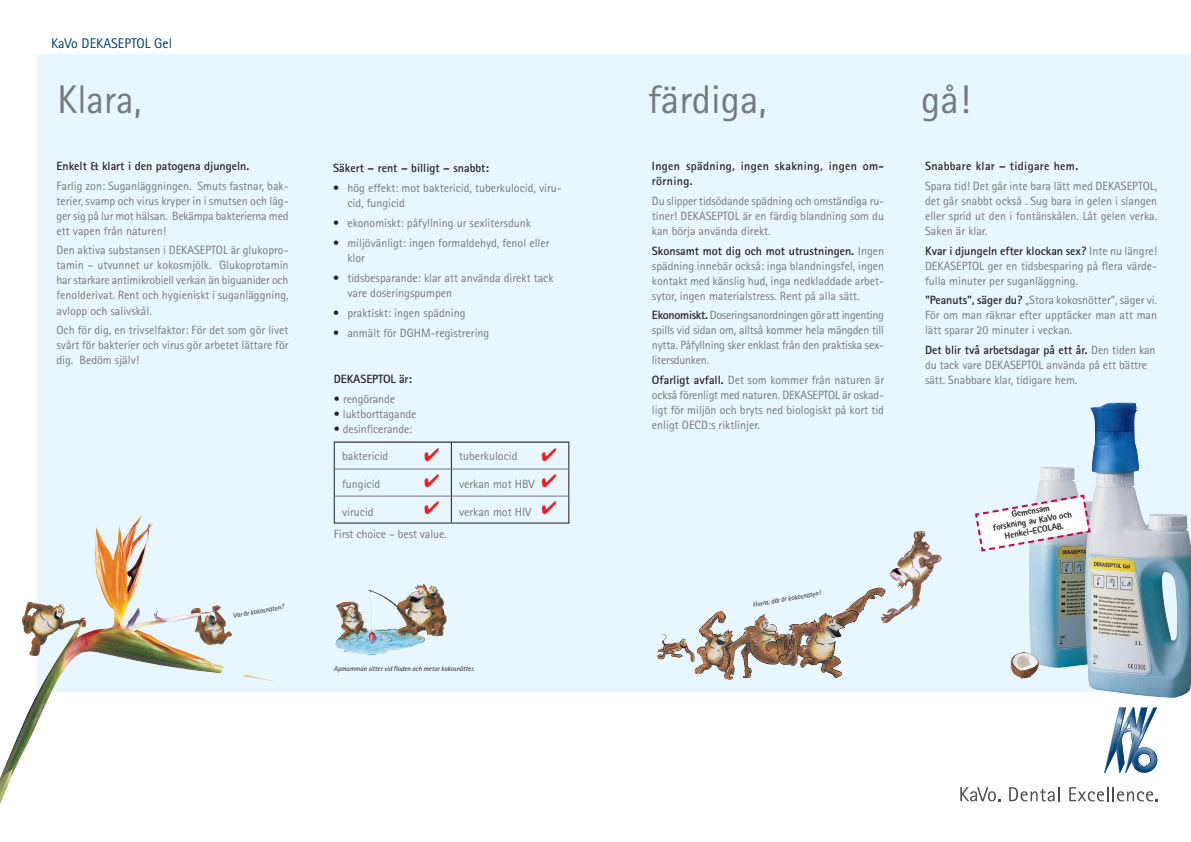
<style>
.page{position:relative;width:1191px;height:842px;background:#fff}
.page>*{position:absolute;margin:0;border:0;box-sizing:border-box;transform-origin:0 0}
.t1{font:40px "Agfa Rotis Sans Serif";color:#76787b}
.t2{font:40px "Agfa Rotis Sans Serif";color:#76787b;scale:.95 1}
.t3{font:18px/26.5px "Zapf Dingbats";color:#ee1d23;text-align:justify}
.t4{font:14px "Agfa Rotis Sans Serif";color:#003e6d}
.t5{font:12px/15px "Agfa Rotis Sans Serif";color:#76787b;text-align:justify}
.t6{font:700 12px "Agfa Rotis Sans Serif";color:#231f20}
.t7{font:700 12px/15px "Agfa Rotis Sans Serif";letter-spacing:.025em;color:#231f20}
.t8{font:800 9px/10px "Agfa Rotis Sans Serif";color:#231f20;text-align:center}
.t9{font:italic 7px "Agfa Rotis Sans Serif";color:#231f20}
.s1{color:#231f20}
.s2{font-weight:700;color:#231f20}
</style>
<div class="page">
<div style="left:37px;top:54px;width:1154px;height:638px;background:#e8f6fd"></div>
<img style="left:885px;top:581px;width:27px;height:36px">
<img style="left:857px;top:587px;width:28px;height:37px">
<img style="left:335px;top:583px;width:112px;height:72px">
<hr style="left:451px;top:442px;width:1px;height:80px;background:#231f20">
<hr style="left:334px;top:442px;width:235px;height:1px;background:#76787b">
<hr style="left:334px;top:469px;width:235px;height:1px;background:#76787b">
<hr style="left:334px;top:496px;width:235px;height:1px;background:#76787b">
<img style="left:0;top:515px;width:281px;height:289px">
<svg style="left:1104px;top:707px;width:53px;height:66px"></svg>
<svg style="left:1009px;top:787px;width:50px;height:14px"></svg>
<svg style="left:1069px;top:787px;width:88px;height:14px"></svg>
<svg style="left:960px;top:787px;width:40px;height:14px"></svg>
<img style="left:1029px;top:402px;width:162px;height:296px">
<img style="left:1010px;top:652px;width:28px;height:27px">
<svg style="left:975px;top:493px;width:116px;height:60px"></svg>
<p class="t4" style="left:51px;top:38px;width:123px">KaVo DEKASEPTOL Gel</p>
<h1 class="t2" style="left:58px;top:85px;width:90px">Klara,</h1>
<p class="t6" style="left:56px;top:161px;width:194px">Enkelt &amp; klart i den patogena djungeln.</p>
<p class="t5" style="left:56px;top:179px;width:234px">Farlig zon: Suganläggningen. Smuts fastnar, bak&shy;terier, svamp och virus kryper in i smutsen och läg&shy;ger sig på lur mot hälsan. Bekämpa bakterierna med ett vapen från naturen!</p>
<p class="t5" style="left:56px;top:244px;width:234px">Den aktiva substansen i DEKASEPTOL är glukopro&shy;tamin – utvunnet ur kokosmjölk. Glukoprotamin har starkare antimikrobiell verkan än biguanider och fenolderivat. Rent och hygieniskt i suganläggning, avlopp och salivskål.</p>
<p class="t5" style="left:56px;top:324px;width:234px">Och för dig, en trivselfaktor: För det som gör livet svårt för bakterier och virus gör arbetet lättare för dig. Bedöm själv!</p>
<p class="t9" style="left:233px;top:613px;width:53px;rotate:-10deg">Var är kokosnöten?</p>
<p class="t6" style="left:333px;top:164px;width:157px">Säkert – rent – billigt – snabbt:</p>
<p class="t5" style="left:347px;top:182px;width:216px;text-indent:-14px"><span class="s1">•</span> hög effekt: mot baktericid, tuberkulocid, viru&shy;cid, fungicid</p>
<p class="t5" style="left:333px;top:217px;width:199px"><span class="s1">•</span> ekonomiskt: påfyllning ur sexlitersdunk</p>
<p class="t5" style="left:347px;top:237px;width:204px;text-indent:-14px"><span class="s1">•</span> miljövänligt: ingen formaldehyd, fenol eller klor</p>
<p class="t5" style="left:347px;top:272px;width:208px;text-indent:-14px"><span class="s1">•</span> tidsbesparande: klar att använda direkt tack vare doseringspumpen</p>
<p class="t5" style="left:333px;top:307px;width:134px"><span class="s1">•</span> praktiskt: ingen spädning</p>
<p class="t5" style="left:333px;top:327px;width:158px"><span class="s1">•</span> anmält för DGHM-registrering</p>
<p class="t6" style="left:334px;top:375px;width:80px">DEKASEPTOL är:</p>
<p class="t5" style="left:334px;top:393px;width:63px"><span class="s1">•</span> rengörande</p>
<p class="t5" style="left:334px;top:408px;width:84px"><span class="s1">•</span> luktborttagande</p>
<p class="t5" style="left:334px;top:423px;width:80px"><span class="s1">•</span> desinficerande:</p>
<p class="t5" style="left:342px;top:450px;width:48px">baktericid</p>
<p class="t5" style="left:342px;top:478px;width:40px">fungicid</p>
<p class="t5" style="left:342px;top:506px;width:33px">virucid</p>
<h2 class="t3" style="left:424px;top:441px;width:17px">✔ ✔ ✔</h2>
<h2 class="t3" style="left:541px;top:441px;width:17px">✔ ✔ ✔</h2>
<p class="t5" style="left:459px;top:450px;width:60px">tuberkulocid</p>
<p class="t5" style="left:459px;top:478px;width:77px">verkan mot HBV</p>
<p class="t5" style="left:459px;top:506px;width:74px">verkan mot HIV</p>
<p class="t5" style="left:334px;top:528px;width:114px">First choice – best value.</p>
<p class="t9" style="left:334px;top:666px;width:142px">Apmamman sitter vid floden och metar kokosnötter.</p>
<h1 class="t1" style="left:648px;top:85px;width:120px">färdiga,</h1>
<p class="t7" style="left:652px;top:159px;width:234px">Ingen spädning, ingen skakning, ingen om&shy;rörning.</p>
<p class="t5" style="left:652px;top:194px;width:234px">Du slipper tidsödande spädning och omständiga ru&shy;tiner! DEKASEPTOL är en färdig blandning som du kan börja använda direkt.</p>
<p class="t5" style="left:652px;top:244px;width:234px"><span class="s2">Skonsamt mot dig och mot utrustningen.</span> Ingen spädning innebär också: inga blandningsfel, ingen kontakt med känslig hud, inga nedkladdade arbet&shy;sytor, ingen materialstress. Rent på alla sätt.</p>
<p class="t5" style="left:652px;top:309px;width:234px"><span class="s2">Ekonomiskt.</span> Doseringsanordningen gör att ingenting spills vid sidan om, alltså kommer hela mängden till nytta. Påfyllning sker enklast från den praktiska sex&shy;litersdunken.</p>
<p class="t5" style="left:652px;top:374px;width:234px"><span class="s2">Ofarligt avfall.</span> Det som kommer från naturen är också förenligt med naturen. DEKASEPTOL är oskad&shy;ligt för miljön och bryts ned biologiskt på kort tid enligt OECD:s riktlinjer.</p>
<p class="t9" style="left:752px;top:602px;width:70px;rotate:-10deg">Hurra, där är kokosnöten!</p>
<h1 class="t1" style="left:921px;top:85px;width:50px">gå!</h1>
<p class="t7" style="left:925px;top:159px;width:155px">Snabbare klar – tidigare hem.</p>
<p class="t5" style="left:925px;top:179px;width:234px">Spara tid! Det går inte bara lätt med DEKASEPTOL, det går snabbt också . Sug bara in gelen i slangen eller sprid ut den i fontänskålen. Låt gelen verka.<br>Saken är klar.</p>
<p class="t5" style="left:925px;top:244px;width:234px"><span class="s2">Kvar i djungeln efter klockan sex?</span> Inte nu längre!<br>DEKASEPTOL ger en tidsbesparing på flera värde&shy;fulla minuter per suganläggning.</p>
<p class="t5" style="left:925px;top:294px;width:234px"><span class="s2">"Peanuts", säger du?</span> „Stora kokosnötter", säger vi.<br>För om man räknar efter upptäcker man att man lätt sparar 20 minuter i veckan.</p>
<p class="t5" style="left:925px;top:344px;width:232px;text-align:left"><span class="s2">Det blir två arbetsdagar på ett år.</span> Den tiden kan du tack vare DEKASEPTOL använda på ett bättre sätt. Snabbare klar, tidigare hem.</p>
<p class="t8" style="left:990px;top:514px;width:81px;rotate:-10deg">Gemensam<br>forskning av KaVo och<br>Henkel-ECOLAB.</p>
</div>
